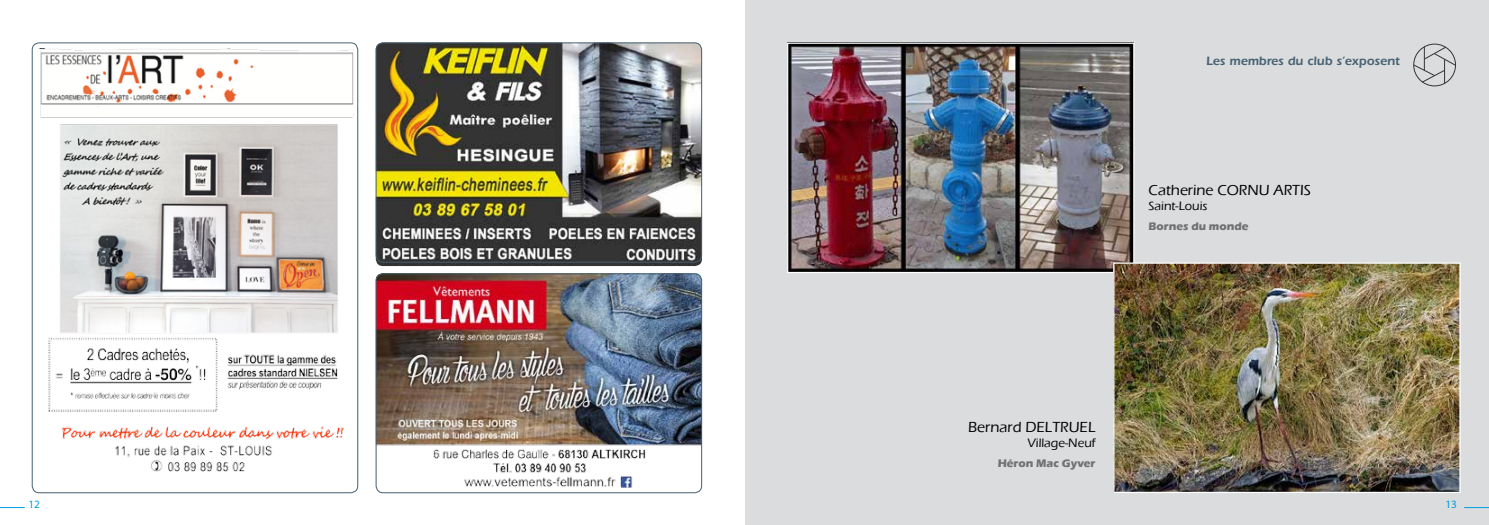
<style>
.page{position:relative;width:1489px;height:525px;background:#fff}
.page>*{position:absolute;margin:0;border:0;box-sizing:border-box;transform-origin:0 0}
.t1{font:500 15px "Eras ITC";color:#000}
.t2{font:600 12.5px "ITC Eras Std";color:#486374}
.t3{font:500 12.5px "Eras ITC";color:#000}
.t4{font:700 11.25px "Eras ITC";color:#707172}
.t5{font:11.25px "Myriad Pro";color:#009ee0}
</style>
<div class="page">
<div style="left:745px;top:0;width:743px;height:524px;background:#dbdcdd"></div>
<div style="left:1413px;top:44px;width:42px;height:42px;border:1px solid #000;border-radius:50%"></div>
<svg style="left:1413px;top:47px;width:42px;height:36px"></svg>
<svg style="left:1464px;top:507px;width:24px;height:1px"></svg>
<svg style="left:0;top:507px;width:25px;height:1px"></svg>
<img style="left:789px;top:45px;width:343px;height:226px">
<div style="left:787px;top:43px;width:347px;height:230px;border:1px solid #fff"></div>
<img style="left:1115px;top:264px;width:343px;height:227px">
<div style="left:1113px;top:262px;width:347px;height:231px;border:1px solid #fff"></div>
<div style="left:32px;top:43px;width:326px;height:450px;border:1px solid #456070;border-radius:7px"></div>
<img style="left:38px;top:48px;width:316px;height:424px">
<img style="left:376px;top:43px;width:326px;height:223px">
<div style="left:376px;top:43px;width:326px;height:219px;border:1px solid #456070;border-radius:7px"></div>
<img style="left:376px;top:274px;width:326px;height:218px">
<div style="left:376px;top:273px;width:326px;height:220px;border:1px solid #456070;border-radius:7px"></div>
<p class="t2" style="left:1206px;top:54px;width:195px">Les membres du club s’exposent</p>
<p class="t1" style="left:1148px;top:181px;width:164px">Catherine CORNU ARTIS</p>
<p class="t3" style="left:1148px;top:198px;width:60px">Saint-Louis</p>
<p class="t4" style="left:1148px;top:219px;width:101px">Bornes du monde</p>
<p class="t1" style="left:968px;top:419px;width:129px">Bernard DELTRUEL</p>
<p class="t3" style="left:1027px;top:436px;width:69px">Village-Neuf</p>
<p class="t4" style="left:997px;top:457px;width:99px">Héron Mac Gyver</p>
<p class="t5" style="left:28px;top:497px;width:13px">12</p>
<p class="t5" style="left:1445px;top:497px;width:13px">13</p>
</div>
